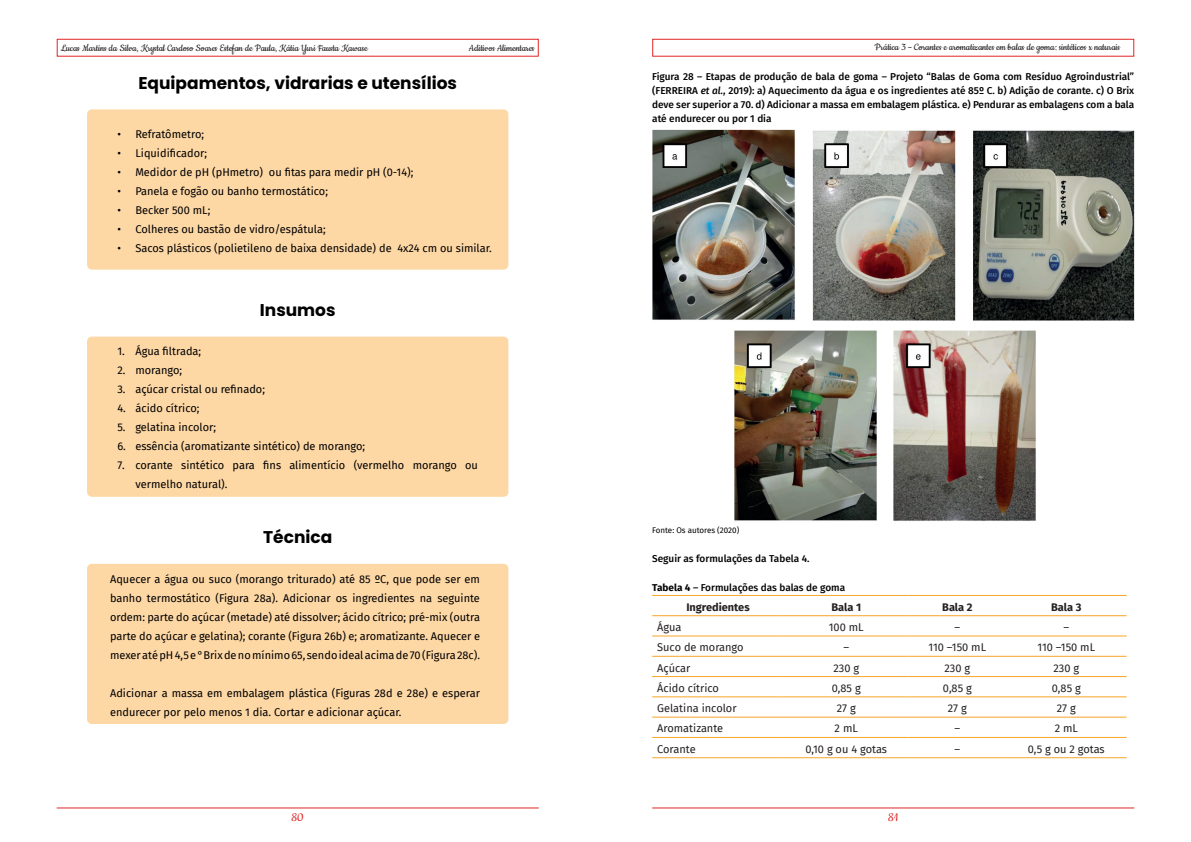
<style>
.page{position:relative;width:1191px;height:842px;background:#fff}
.page>*{position:absolute;margin:0;border:0;box-sizing:border-box;transform-origin:0 0}
.t1{font:700 17px "Poppins";color:#000001}
.t2{font:14px "Cookie";color:#e22525}
.t3{font:11px/19px "Fira Sans";color:#000001}
.t4{font:11px "Fira Sans";color:#231f20}
.t5{font:11px "Cookie";color:#231f20}
.t6{font:700 11px "Fira Sans";color:#231f20}
.t7{font:500 10px/14px "Fira Sans";color:#000001;text-align:justify}
.t8{font:8px "Fira Sans";color:#000001}
.s1{font-style:italic}
.s2{font-weight:700}
</style>
<div class="page">
<div style="left:652px;top:39px;width:482px;height:18px;border:1px solid #e22525"></div>
<div style="left:57px;top:39px;width:482px;height:18px;border:1px solid #e22525"></div>
<hr style="left:652px;top:807px;width:482px;height:1px;background:#e22525">
<hr style="left:57px;top:807px;width:482px;height:1px;background:#e22525">
<div style="left:88px;top:110px;width:419px;height:159px;background:#fdd7a4;border-radius:4px"></div>
<div style="left:87px;top:109px;width:421px;height:161px;border:2px solid #fdd7a4;border-radius:4px"></div>
<div style="left:88px;top:338px;width:419px;height:158px;background:#fdd7a4;border-radius:4px"></div>
<div style="left:87px;top:337px;width:421px;height:160px;border:2px solid #fdd7a4;border-radius:4px"></div>
<div style="left:88px;top:565px;width:419px;height:158px;background:#fdd7a4;border-radius:4px"></div>
<div style="left:87px;top:564px;width:421px;height:160px;border:2px solid #fdd7a4;border-radius:4px"></div>
<img style="left:652px;top:129px;width:483px;height:392px">
<hr style="left:652px;top:595px;width:132px;height:1px;background:#f7a528">
<hr style="left:784px;top:595px;width:124px;height:1px;background:#f7a528">
<hr style="left:908px;top:595px;width:98px;height:1px;background:#f7a528">
<hr style="left:1006px;top:595px;width:120px;height:1px;background:#f7a528">
<hr style="left:652px;top:615px;width:132px;height:1px;background:#f7a528">
<hr style="left:784px;top:615px;width:124px;height:1px;background:#f7a528">
<hr style="left:908px;top:615px;width:98px;height:1px;background:#f7a528">
<hr style="left:1006px;top:615px;width:120px;height:1px;background:#f7a528">
<hr style="left:652px;top:636px;width:132px;height:1px;background:#f7a528">
<hr style="left:784px;top:636px;width:124px;height:1px;background:#f7a528">
<hr style="left:908px;top:636px;width:98px;height:1px;background:#f7a528">
<hr style="left:1006px;top:636px;width:120px;height:1px;background:#f7a528">
<hr style="left:652px;top:656px;width:132px;height:1px;background:#f7a528">
<hr style="left:784px;top:656px;width:124px;height:1px;background:#f7a528">
<hr style="left:908px;top:656px;width:98px;height:1px;background:#f7a528">
<hr style="left:1006px;top:656px;width:120px;height:1px;background:#f7a528">
<hr style="left:652px;top:676px;width:132px;height:1px;background:#f7a528">
<hr style="left:784px;top:676px;width:124px;height:1px;background:#f7a528">
<hr style="left:908px;top:676px;width:98px;height:1px;background:#f7a528">
<hr style="left:1006px;top:676px;width:120px;height:1px;background:#f7a528">
<hr style="left:652px;top:697px;width:132px;height:1px;background:#f7a528">
<hr style="left:784px;top:697px;width:124px;height:1px;background:#f7a528">
<hr style="left:908px;top:697px;width:98px;height:1px;background:#f7a528">
<hr style="left:1006px;top:697px;width:120px;height:1px;background:#f7a528">
<hr style="left:652px;top:717px;width:132px;height:1px;background:#f7a528">
<hr style="left:784px;top:717px;width:124px;height:1px;background:#f7a528">
<hr style="left:908px;top:717px;width:98px;height:1px;background:#f7a528">
<hr style="left:1006px;top:717px;width:120px;height:1px;background:#f7a528">
<hr style="left:652px;top:737px;width:132px;height:1px;background:#f7a528">
<hr style="left:784px;top:737px;width:124px;height:1px;background:#f7a528">
<hr style="left:908px;top:737px;width:98px;height:1px;background:#f7a528">
<hr style="left:1006px;top:737px;width:120px;height:1px;background:#f7a528">
<hr style="left:652px;top:757px;width:132px;height:1px;background:#f7a528">
<hr style="left:784px;top:757px;width:124px;height:1px;background:#f7a528">
<hr style="left:908px;top:757px;width:98px;height:1px;background:#f7a528">
<hr style="left:1006px;top:757px;width:120px;height:1px;background:#f7a528">
<p class="t5" style="left:61px;top:42px;width:308px">Lucas Martins da Silva, Krystal Cardoso Soares Estefan de Paula, Kátia Yuri Fausta Kawase</p>
<p class="t5" style="left:469px;top:42px;width:67px">Aditivos Alimentares</p>
<h1 class="t1" style="left:138px;top:73px;width:320px">Equipamentos, vidrarias e utensílios</h1>
<p class="t3" style="left:117px;top:124px;width:88px">• Refratômetro;</p>
<p class="t3" style="left:117px;top:143px;width:91px">• Liquidificador;</p>
<p class="t3" style="left:117px;top:162px;width:297px">• Medidor de pH (pHmetro) ou fitas para medir pH (0-14);</p>
<p class="t3" style="left:117px;top:181px;width:212px">• Panela e fogão ou banho termostático;</p>
<p class="t3" style="left:117px;top:200px;width:94px">• Becker 500 mL;</p>
<p class="t3" style="left:117px;top:219px;width:210px">• Colheres ou bastão de vidro/espátula;</p>
<p class="t3" style="left:117px;top:238px;width:376px">• Sacos plásticos (polietileno de baixa densidade) de 4x24 cm ou similar.</p>
<h1 class="t1" style="left:260px;top:300px;width:77px">Insumos</h1>
<p class="t3" style="left:117px;top:342px;width:85px">1. Água filtrada;</p>
<p class="t3" style="left:117px;top:361px;width:66px">2. morango;</p>
<p class="t3" style="left:117px;top:380px;width:149px">3. açúcar cristal ou refinado;</p>
<p class="t3" style="left:117px;top:399px;width:84px">4. ácido cítrico;</p>
<p class="t3" style="left:117px;top:418px;width:100px">5. gelatina incolor;</p>
<p class="t3" style="left:117px;top:437px;width:249px">6. essência (aromatizante sintético) de morango;</p>
<p class="t3" style="left:135px;top:456px;width:344px;text-indent:-18px">7. corante sintético para fins alimentício (vermelho morango ou vermelho natural).</p>
<h1 class="t1" style="left:263px;top:527px;width:71px">Técnica</h1>
<p class="t3" style="left:110px;top:569px;width:371px;text-align:justify">Aquecer a água ou suco (morango triturado) até 85 ºC, que pode ser em banho termostático (Figura 28a). Adicionar os ingredientes na seguinte ordem: parte do açúcar (metade) até dissolver; ácido cítrico; pré-mix (outra parte do açúcar e gelatina); corante (Figura 26b) e; aromatizante. Aquecer e mexer até pH 4,5 e °Brix de no mínimo 65, sendo ideal acima de 70 (Figura 28c).</p>
<p class="t3" style="left:110px;top:683px;width:371px">Adicionar a massa em embalagem plástica (Figuras 28d e 28e) e esperar endurecer por pelo menos 1 dia. Cortar e adicionar açúcar.</p>
<p class="t2" style="left:292px;top:810px;width:14px">80</p>
<p class="t5" style="left:874px;top:41px;width:247px">Prática 3 – Corantes e aromatizantes em balas de goma: sintéticos x naturais</p>
<p class="t7" style="left:652px;top:69px;width:483px">Figura 28 – Etapas de produção de bala de goma – Projeto “Balas de Goma com Resíduo Agroindustrial” (FERREIRA <span class="s1">et al.</span>, 2019): a) Aquecimento da água e os ingredientes até 85º C. b) Adição de corante. c) O Brix deve ser superior a 70. d) Adicionar a massa em embalagem plástica. e) Pendurar as embalagens com a bala até endurecer ou por 1 dia</p>
<p class="t8" style="left:652px;top:524px;width:89px">Fonte: Os autores (2020)</p>
<p class="t7" style="left:652px;top:551px;width:159px">Seguir as formulações da Tabela 4.</p>
<p class="t7" style="left:652px;top:580px;width:194px"><span class="s2">Tabela 4</span> – Formulações das balas de goma</p>
<p class="t6" style="left:686px;top:598px;width:65px">Ingredientes</p>
<p class="t6" style="left:831px;top:598px;width:31px">Bala 1</p>
<p class="t6" style="left:942px;top:598px;width:32px">Bala 2</p>
<p class="t6" style="left:1051px;top:598px;width:32px">Bala 3</p>
<p class="t4" style="left:657px;top:619px;width:26px">Água</p>
<p class="t4" style="left:829px;top:619px;width:36px">100 mL</p>
<p class="t4" style="left:954px;top:619px;width:7px">–</p>
<p class="t4" style="left:1063px;top:619px;width:7px">–</p>
<p class="t4" style="left:657px;top:639px;width:88px">Suco de morango</p>
<p class="t4" style="left:843px;top:639px;width:7px">–</p>
<p class="t4" style="left:928px;top:639px;width:59px">110 –150 mL</p>
<p class="t4" style="left:1037px;top:639px;width:59px">110 –150 mL</p>
<p class="t4" style="left:657px;top:659px;width:35px">Açúcar</p>
<p class="t4" style="left:833px;top:659px;width:27px">230 g</p>
<p class="t4" style="left:944px;top:659px;width:27px">230 g</p>
<p class="t4" style="left:1053px;top:659px;width:27px">230 g</p>
<p class="t4" style="left:657px;top:680px;width:63px">Ácido cítrico</p>
<p class="t4" style="left:831px;top:680px;width:30px">0,85 g</p>
<p class="t4" style="left:943px;top:680px;width:30px">0,85 g</p>
<p class="t4" style="left:1051px;top:680px;width:30px">0,85 g</p>
<p class="t4" style="left:657px;top:700px;width:81px">Gelatina incolor</p>
<p class="t4" style="left:837px;top:700px;width:20px">27 g</p>
<p class="t4" style="left:948px;top:700px;width:20px">27 g</p>
<p class="t4" style="left:1056px;top:700px;width:20px">27 g</p>
<p class="t4" style="left:657px;top:720px;width:67px">Aromatizante</p>
<p class="t4" style="left:834px;top:720px;width:25px">2 mL</p>
<p class="t4" style="left:954px;top:720px;width:7px">–</p>
<p class="t4" style="left:1054px;top:720px;width:25px">2 mL</p>
<p class="t4" style="left:657px;top:740px;width:40px">Corante</p>
<p class="t4" style="left:805px;top:740px;width:83px">0,10 g ou 4 gotas</p>
<p class="t4" style="left:954px;top:740px;width:7px">–</p>
<p class="t4" style="left:1027px;top:740px;width:78px">0,5 g ou 2 gotas</p>
<p class="t2" style="left:888px;top:810px;width:12px">81</p>
</div>
